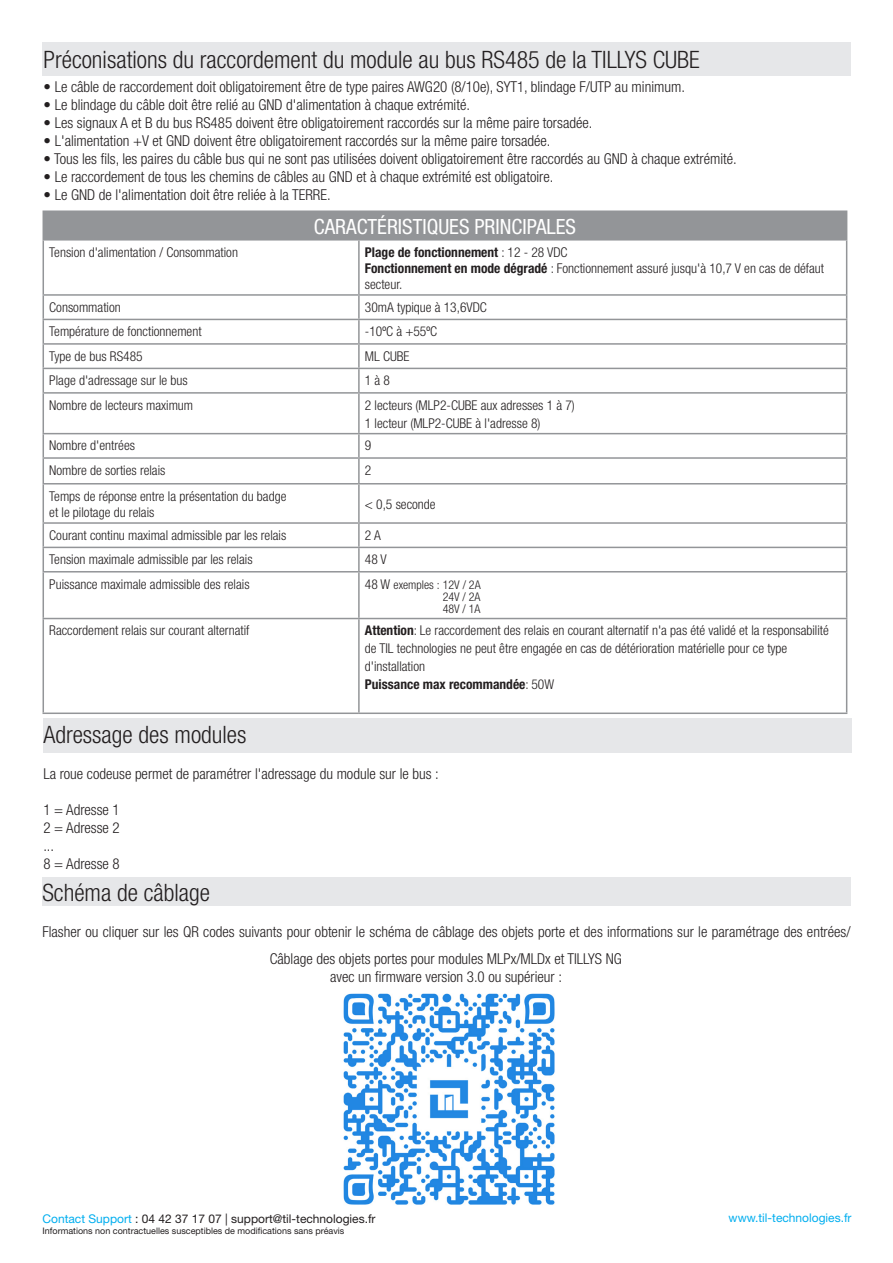
<style>
.page{position:relative;width:893px;height:1263px;background:#fff}
.page>*{position:absolute;margin:0;border:0;box-sizing:border-box;transform-origin:0 0}
.t1{font:300 condensed 24px "Helvetica Neue";color:#231f20}
.t2{font:condensed 21px "Helvetica Neue";color:#fff}
.t3{font:300 condensed 15px "Helvetica Neue";color:#231f20}
.t4{font:300 condensed 13.5px/18px "Helvetica Neue";color:#231f20}
.t5{font:700 condensed 13.5px "Helvetica Neue";color:#231f20}
.t6{font:12px "Helvetica Neue";color:#231f20}
.t7{font:300 condensed 12px "Helvetica Neue";color:#231f20}
.t8{font:12px "Helvetica Neue";color:#00aeef}
.t9{font:9px "Helvetica Neue";color:#231f20}
.s1{font-weight:300}
.s2{font-weight:700}
.s3{font-size:13.5px}
.s4{color:#00aeef}
</style>
<div class="page">
<div style="left:43px;top:43px;width:808px;height:33px;background:#e6e7e9"></div>
<div style="left:43px;top:211px;width:804px;height:29px;background:#939598"></div>
<svg style="left:44px;top:318px;width:802px;height:302px"></svg>
<hr style="left:358px;top:241px;width:2px;height:53px;background:#939598">
<hr style="left:358px;top:296px;width:2px;height:23px;background:#939598">
<hr style="left:358px;top:320px;width:2px;height:23px;background:#939598">
<hr style="left:358px;top:345px;width:2px;height:23px;background:#939598">
<hr style="left:358px;top:369px;width:2px;height:23px;background:#939598">
<hr style="left:43px;top:392px;width:316px;height:2px;background:#939598">
<hr style="left:359px;top:392px;width:488px;height:2px;background:#939598">
<hr style="left:358px;top:394px;width:2px;height:39px;background:#939598">
<hr style="left:43px;top:433px;width:316px;height:1px;background:#939598">
<hr style="left:359px;top:433px;width:488px;height:1px;background:#939598">
<hr style="left:358px;top:434px;width:2px;height:23px;background:#939598">
<hr style="left:43px;top:457px;width:316px;height:2px;background:#939598">
<hr style="left:359px;top:457px;width:488px;height:2px;background:#939598">
<hr style="left:358px;top:459px;width:2px;height:24px;background:#939598">
<hr style="left:43px;top:483px;width:316px;height:1px;background:#939598">
<hr style="left:359px;top:483px;width:488px;height:1px;background:#939598">
<hr style="left:358px;top:484px;width:2px;height:38px;background:#939598">
<hr style="left:43px;top:522px;width:316px;height:2px;background:#939598">
<hr style="left:359px;top:522px;width:488px;height:2px;background:#939598">
<hr style="left:358px;top:524px;width:2px;height:23px;background:#939598">
<hr style="left:43px;top:547px;width:316px;height:1px;background:#939598">
<hr style="left:359px;top:547px;width:488px;height:1px;background:#939598">
<hr style="left:358px;top:548px;width:2px;height:23px;background:#939598">
<hr style="left:43px;top:571px;width:316px;height:1px;background:#939598">
<hr style="left:359px;top:571px;width:488px;height:1px;background:#939598">
<hr style="left:358px;top:572px;width:2px;height:46px;background:#939598">
<hr style="left:358px;top:619px;width:2px;height:93px;background:#939598">
<hr style="left:43px;top:210px;width:316px;height:2px;background:#939598">
<hr style="left:359px;top:210px;width:488px;height:2px;background:#939598">
<hr style="left:43px;top:294px;width:316px;height:2px;background:#939598">
<hr style="left:359px;top:294px;width:488px;height:2px;background:#939598">
<hr style="left:43px;top:319px;width:316px;height:1px;background:#939598">
<hr style="left:359px;top:319px;width:488px;height:1px;background:#939598">
<hr style="left:43px;top:343px;width:316px;height:2px;background:#939598">
<hr style="left:359px;top:343px;width:488px;height:2px;background:#939598">
<hr style="left:43px;top:368px;width:316px;height:1px;background:#939598">
<hr style="left:359px;top:368px;width:488px;height:1px;background:#939598">
<hr style="left:43px;top:239px;width:316px;height:2px;background:#939598">
<hr style="left:43px;top:241px;width:1px;height:53px;background:#939598">
<hr style="left:359px;top:239px;width:488px;height:2px;background:#939598">
<hr style="left:846px;top:241px;width:1px;height:53px;background:#939598">
<svg style="left:43px;top:296px;width:1px;height:96px"></svg>
<svg style="left:846px;top:296px;width:1px;height:96px"></svg>
<hr style="left:43px;top:394px;width:1px;height:39px;background:#939598">
<hr style="left:846px;top:394px;width:1px;height:39px;background:#939598">
<svg style="left:43px;top:434px;width:1px;height:49px"></svg>
<svg style="left:846px;top:434px;width:1px;height:49px"></svg>
<hr style="left:43px;top:484px;width:1px;height:38px;background:#939598">
<hr style="left:846px;top:484px;width:1px;height:38px;background:#939598">
<svg style="left:43px;top:524px;width:1px;height:47px"></svg>
<svg style="left:846px;top:524px;width:1px;height:47px"></svg>
<hr style="left:43px;top:572px;width:1px;height:46px;background:#939598">
<hr style="left:846px;top:572px;width:1px;height:46px;background:#939598">
<hr style="left:43px;top:618px;width:316px;height:1px;background:#939598">
<hr style="left:43px;top:619px;width:1px;height:93px;background:#939598">
<hr style="left:359px;top:618px;width:488px;height:1px;background:#939598">
<hr style="left:846px;top:619px;width:1px;height:93px;background:#939598">
<hr style="left:43px;top:712px;width:316px;height:2px;background:#939598">
<hr style="left:359px;top:712px;width:488px;height:2px;background:#939598">
<div style="left:43px;top:719px;width:808px;height:34px;background:#e6e7e9"></div>
<div style="left:42px;top:877px;width:808px;height:28px;background:#e6e7e9"></div>
<img style="left:343px;top:993px;width:212px;height:212px">
<p class="t1" style="left:44px;top:46px;width:658px">Préconisations du raccordement du module au bus RS485 de la TILLYS CUBE</p>
<p class="t3" style="left:44px;top:78px;width:643px">• Le câble de raccordement doit obligatoirement être de type paires AWG20 (8/10e), SYT1, blindage F/UTP au minimum.</p>
<p class="t3" style="left:44px;top:96px;width:428px">• Le blindage du câble doit être relié au GND d'alimentation à chaque extrémité.</p>
<p class="t3" style="left:44px;top:114px;width:550px">• Les signaux A et B du bus RS485 doivent être obligatoirement raccordés sur la même paire torsadée.</p>
<p class="t3" style="left:44px;top:132px;width:508px">• L'alimentation +V et GND doivent être obligatoirement raccordés sur la même paire torsadée.</p>
<p class="t3" style="left:44px;top:150px;width:695px">• Tous les fils, les paires du câble bus qui ne sont pas utilisées doivent obligatoirement être raccordés au GND à chaque extrémité.</p>
<p class="t3" style="left:44px;top:168px;width:511px">• Le raccordement de tous les chemins de câbles au GND et à chaque extrémité est obligatoire.</p>
<p class="t3" style="left:44px;top:186px;width:289px">• Le GND de l'alimentation doit être reliée à la TERRE.</p>
<p class="t2" style="left:314px;top:214px;width:264px">CARACTÉRISTIQUES PRINCIPALES</p>
<p class="t4" style="left:49px;top:243px;width:190px">Tension d'alimentation / Consommation</p>
<p class="t5" style="left:365px;top:244px;width:204px">Plage de fonctionnement <span class="s1">: 12 - 28 VDC</span></p>
<p class="t4" style="left:365px;top:260px;width:461px;line-height:16.2px"><span class="s2">Fonctionnement en mode dégradé</span> : Fonctionnement assuré jusqu'à 10,7 V en cas de défaut secteur.</p>
<p class="t4" style="left:49px;top:298px;width:73px">Consommation</p>
<p class="t4" style="left:365px;top:298px;width:124px">30mA typique à 13,6VDC</p>
<p class="t4" style="left:49px;top:322px;width:154px">Température de fonctionnement</p>
<p class="t4" style="left:365px;top:322px;width:74px">-10ºC à +55ºC</p>
<p class="t4" style="left:49px;top:347px;width:95px">Type de bus RS485</p>
<p class="t4" style="left:365px;top:347px;width:46px">ML CUBE</p>
<p class="t4" style="left:49px;top:371px;width:140px">Plage d'adressage sur le bus</p>
<p class="t4" style="left:365px;top:371px;width:27px">1 à 8</p>
<p class="t4" style="left:49px;top:396px;width:145px">Nombre de lecteurs maximum</p>
<p class="t4" style="left:365px;top:396px;width:212px">2 lecteurs (MLP2-CUBE aux adresses 1 à 7)</p>
<p class="t4" style="left:365px;top:414px;width:177px">1 lecteur (MLP2-CUBE à l'adresse 8)</p>
<p class="t4" style="left:49px;top:436px;width:87px">Nombre d'entrées</p>
<p class="t4" style="left:365px;top:436px;width:8px">9</p>
<p class="t4" style="left:49px;top:461px;width:118px">Nombre de sorties relais</p>
<p class="t4" style="left:365px;top:461px;width:8px">2</p>
<p class="t4" style="left:49px;top:487px;width:239px">Temps de réponse entre la présentation du badge</p>
<p class="t4" style="left:49px;top:503px;width:107px">et le pilotage du relais</p>
<p class="t4" style="left:365px;top:495px;width:72px">&lt; 0,5 seconde</p>
<p class="t4" style="left:49px;top:526px;width:239px">Courant continu maximal admissible par les relais</p>
<p class="t4" style="left:365px;top:526px;width:17px">2 A</p>
<p class="t4" style="left:49px;top:550px;width:205px">Tension maximale admissible par les relais</p>
<p class="t4" style="left:365px;top:550px;width:23px">48 V</p>
<p class="t4" style="left:49px;top:575px;width:202px">Puissance maximale admissible des relais</p>
<p class="t7" style="left:365px;top:577px;width:117px"><span class="s3">48 W</span> exemples : 12V / 2A</p>
<p class="t7" style="left:443px;top:589px;width:39px">24V / 2A</p>
<p class="t7" style="left:443px;top:601px;width:39px">48V / 1A</p>
<p class="t4" style="left:49px;top:621px;width:202px">Raccordement relais sur courant alternatif</p>
<p class="t4" style="left:365px;top:621px;width:465px"><span class="s2">Attention</span>: Le raccordement des relais en courant alternatif n'a pas été validé et la responsabilité de TIL technologies ne peut être engagée en cas de détérioration matérielle pour ce type d'installation</p>
<p class="t5" style="left:365px;top:676px;width:191px">Puissance max recommandée<span class="s1">: 50W</span></p>
<p class="t1" style="left:43px;top:721px;width:205px">Adressage des modules</p>
<p class="t3" style="left:43px;top:765px;width:397px">La roue codeuse permet de paramétrer l'adressage du module sur le bus :</p>
<p class="t3" style="left:43px;top:801px;width:78px">1 = Adresse 1</p>
<p class="t3" style="left:43px;top:819px;width:78px">2 = Adresse 2</p>
<p class="t3" style="left:43px;top:837px;width:12px">...</p>
<p class="t3" style="left:43px;top:855px;width:78px">8 = Adresse 8</p>
<p class="t1" style="left:42px;top:879px;width:169px">Schéma de câblage</p>
<p class="t3" style="left:42px;top:923px;width:810px">Flasher ou cliquer sur les QR codes suivants pour obtenir le schéma de câblage des objets porte et des informations sur le paramétrage des entrées/</p>
<p class="t3" style="left:270px;top:950px;width:354px">Câblage des objets portes pour modules MLPx/MLDx et TILLYS NG</p>
<p class="t3" style="left:330px;top:968px;width:233px">avec un firmware version 3.0 ou supérieur :</p>
<p class="t6" style="left:43px;top:1211px;width:335px"><span class="s4">Contact Support</span> : 04 42 37 17 07 | support@til-technologies.fr</p>
<p class="t9" style="left:43px;top:1225px;width:303px">Informations non contractuelles susceptibles de modifications sans préavis</p>
<p class="t8" style="left:729px;top:1211px;width:125px">www.til-technologies.fr</p>
</div>
